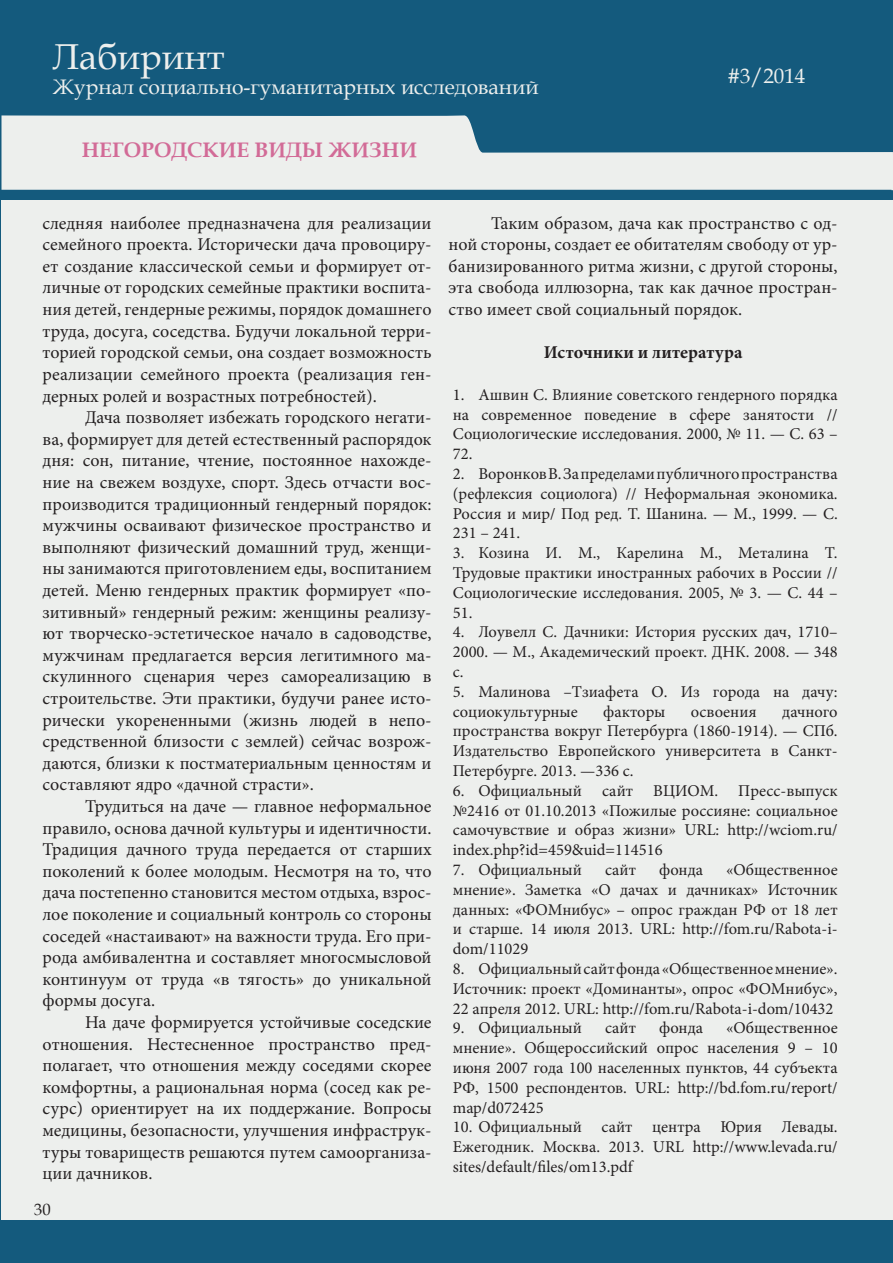
<style>
.page{position:relative;width:893px;height:1263px;background:#fff}
.page>*{position:absolute;margin:0;border:0;box-sizing:border-box;transform-origin:0 0}
.t1{font:36px "Book Antiqua";color:#edefed}
.t2{font:21px "Book Antiqua";color:#edefed}
.t3{font:700 21px "Book Antiqua";color:#d26b97}
.t4{font:18px/21.6px "Minion Pro";color:#231f20;text-align:justify}
.t5{font:700 18px "Minion Pro";color:#231f20}
.t6{font:16.5px/19.8px "Minion Pro";color:#231f20;text-align:justify}
.t7{font:16.5px "Book Antiqua";color:#231f20}
</style>
<div class="page">
<div style="left:1px;top:0;width:892px;height:1262px;background:#145a7d"></div>
<div style="left:2px;top:200px;width:891px;height:1020px;background:#edefed"></div>
<svg style="left:2px;top:115px;width:889px;height:75px;fill:#edefed"></svg>
<svg style="left:891px;top:152px;width:2px;height:1111px"></svg>
<h1 class="t1" style="left:53px;top:31px;width:173px">Лабиринт</h1>
<p class="t2" style="left:53px;top:72px;width:487px">Журнал социально-гуманитарных исследований</p>
<p class="t3" style="left:82px;top:135px;width:337px">НЕГОРОДСКИЕ ВИДЫ ЖИЗНИ</p>
<p class="t2" style="left:727px;top:61px;width:79px">#3/2014</p>
<p class="t2" style="left:740px;top:61px;width:12px">1</p>
<p class="t4" style="left:43px;top:212px;width:391px">следняя наиболее предназначена для реализации семейного проекта. Исторически дача провоциру&shy;ет создание классической семьи и формирует от&shy;личные от городских семейные практики воспита&shy;ния детей, гендерные режимы, порядок домашнего труда, досуга, соседства. Будучи локальной терри&shy;торией городской семьи, она создает возможность реализации семейного проекта (реализация ген&shy;дерных ролей и возрастных потребностей).</p>
<p class="t4" style="left:43px;top:407px;width:391px;text-indent:43px">Дача позволяет избежать городского негати&shy;ва, формирует для детей естественный распорядок дня: сон, питание, чтение, постоянное нахожде&shy;ние на свежем воздухе, спорт. Здесь отчасти вос&shy;производится традиционный гендерный порядок: мужчины осваивают физическое пространство и выполняют физический домашний труд, женщи&shy;ны занимаются приготовлением еды, воспитанием детей. Меню гендерных практик формирует «по&shy;зитивный» гендерный режим: женщины реализу&shy;ют творческо-эстетическое начало в садоводстве, мужчинам предлагается версия легитимного ма&shy;скулинного сценария через самореализацию в строительстве. Эти практики, будучи ранее исто&shy;рически укорененными (жизнь людей в непо&shy;средственной близости с землей) сейчас возрож&shy;даются, близки к постматериальным ценностям и составляют ядро «дачной страсти».</p>
<p class="t4" style="left:43px;top:795px;width:391px;text-indent:43px">Трудиться на даче — главное неформальное правило, основа дачной культуры и идентичности.<br>Традиция дачного труда передается от старших поколений к более молодым. Несмотря на то, что дача постепенно становится местом отдыха, взрос&shy;лое поколение и социальный контроль со стороны соседей «настаивают» на важности труда. Его при&shy;рода амбивалентна и составляет многосмысловой континуум от труда «в тягость» до уникальной формы досуга.</p>
<p class="t4" style="left:43px;top:1011px;width:391px;text-indent:43px">На даче формируется устойчивые соседские отношения. Нестесненное пространство пред&shy;полагает, что отношения между соседями скорее комфортны, а рациональная норма (сосед как ре&shy;сурс) ориентирует на их поддержание. Вопросы медицины, безопасности, улучшения инфраструк&shy;туры товариществ решаются путем самоорганиза&shy;ции дачников.</p>
<p class="t7" style="left:34px;top:1198px;width:18px">30</p>
<p class="t4" style="left:449px;top:212px;width:391px;text-indent:43px">Таким образом, дача как пространство с од&shy;ной стороны, создает ее обитателям свободу от ур&shy;банизированного ритма жизни, с другой стороны, эта свобода иллюзорна, так как дачное простран&shy;ство имеет свой социальный порядок.</p>
<p class="t5" style="left:544px;top:340px;width:200px">Источники и литература</p>
<p class="t6" style="left:453px;top:385px;width:386px">1. Ашвин С. Влияние советского гендерного порядка на современное поведение в сфере занятости // Социологические исследования. 2000, № 11. — С. 63 – 72.</p>
<p class="t6" style="left:453px;top:464px;width:386px">2. Воронков В. За пределами публичного пространства (рефлексия социолога) // Неформальная экономика.<br>Россия и мир/ Под ред. Т. Шанина. — М., 1999. — С.<br>231 – 241.</p>
<p class="t6" style="left:453px;top:543px;width:386px">3. Козина И. М., Карелина М., Металина Т.<br>Трудовые практики иностранных рабочих в России // Социологические исследования. 2005, № 3. — С. 44 – 51.</p>
<p class="t6" style="left:453px;top:622px;width:386px">4. Лоувелл С. Дачники: История русских дач, 1710– 2000. — М., Академический проект. ДНК. 2008. — 348 с.</p>
<p class="t6" style="left:453px;top:682px;width:386px">5. Малинова –Тзиафета О. Из города на дачу: социокультурные</p>
<p class="t6" style="left:603px;top:701px;width:64px">факторы</p>
<p class="t6" style="left:691px;top:701px;width:67px">освоения</p>
<p class="t6" style="left:453px;top:701px;width:386px;text-indent:329px">дачного пространства вокруг Петербурга (1860-1914). — СПб.<br>Издательство Европейского университета в Санкт-Петербурге. 2013. —336 с.</p>
<p class="t6" style="left:453px;top:781px;width:386px">6. Официальный сайт ВЦИОМ. Пресс-выпуск №2416 от 01.10.2013 «Пожилые россияне: социальное самочувствие и образ жизни» URL: http://wciom.ru/ index.php?id=459&amp;uid=114516</p>
<p class="t6" style="left:453px;top:860px;width:131px">7. Официальный</p>
<p class="t6" style="left:605px;top:860px;width:33px">сайт</p>
<p class="t6" style="left:659px;top:860px;width:46px">фонда</p>
<p class="t6" style="left:453px;top:860px;width:386px;text-indent:273px">«Общественное мнение». Заметка «О дачах и дачниках» Источник данных: «ФОМнибус» – опрос граждан РФ от 18 лет и старше. 14 июля 2013. URL: http://fom.ru/Rabota-i&shy;dom/11029</p>
<p class="t6" style="left:453px;top:959px;width:386px">8. Официальный сайт фонда «Общественное мнение».<br>Источник: проект «Доминанты», опрос «ФОМнибус», 22 апреля 2012. URL: http://fom.ru/Rabota-i-dom/10432</p>
<p class="t6" style="left:453px;top:1018px;width:131px">9. Официальный</p>
<p class="t6" style="left:605px;top:1018px;width:33px">сайт</p>
<p class="t6" style="left:659px;top:1018px;width:46px">фонда</p>
<p class="t6" style="left:453px;top:1018px;width:386px;text-indent:273px">«Общественное мнение». Общероссийский опрос населения 9 – 10 июня 2007 года 100 населенных пунктов, 44 субъекта РФ, 1500 респондентов. URL: http://bd.fom.ru/report/ map/d072425</p>
<p class="t6" style="left:453px;top:1117px;width:386px">10. Официальный сайт центра Юрия Левады.<br>Ежегодник. Москва. 2013. URL http://www.levada.ru/ sites/default/files/om13.pdf</p>
</div>
